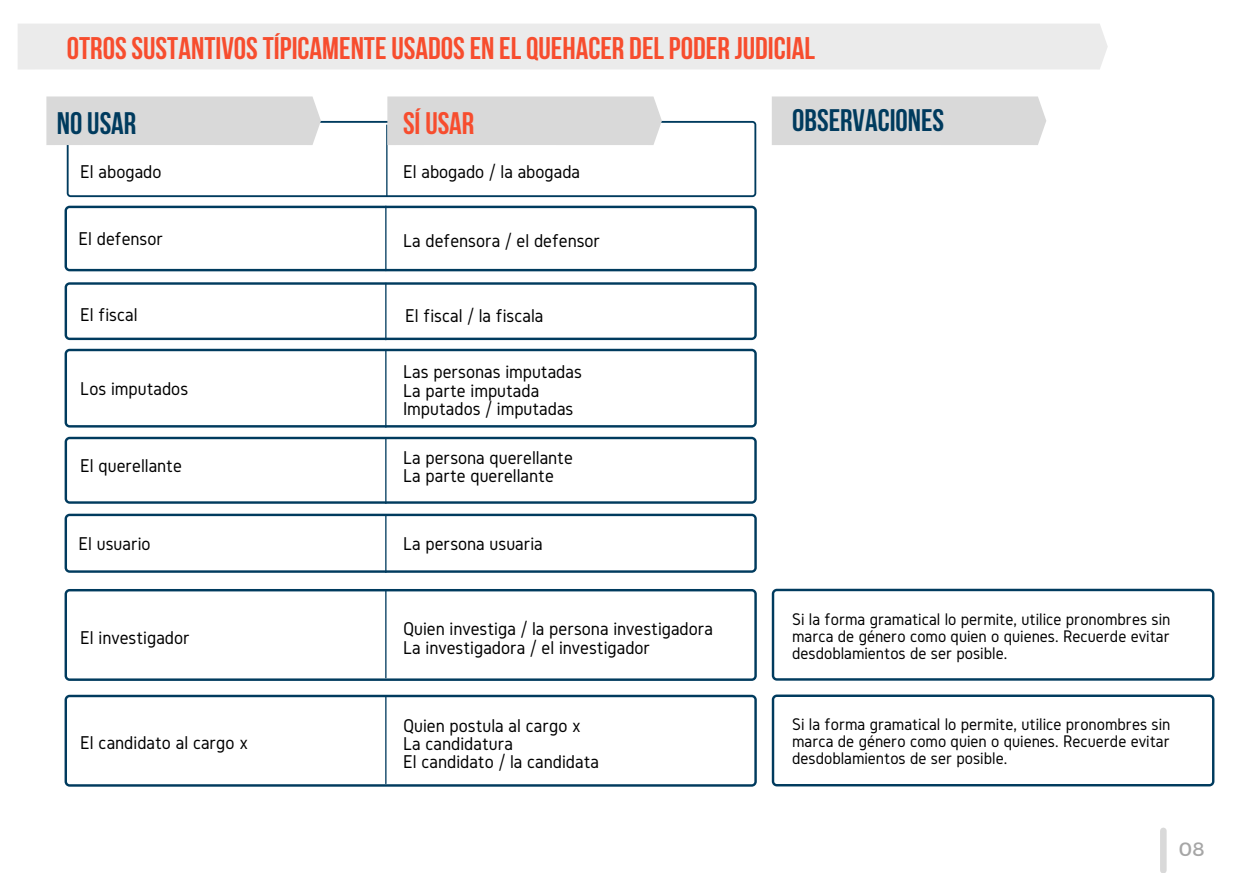
<style>
.page{position:relative;width:1241px;height:873px;background:#fff}
.page>*{position:absolute;margin:0;border:0;box-sizing:border-box;transform-origin:0 0}
.t1{font:700 31.15px "Bebas Neue";color:#f74d2e}
.t2{font:700 30.97px "Bebas Neue";color:#003b5e}
.t3{font:700 30.97px "Bebas Neue";color:#f74d2e}
.t4{font:19.25px "Gidole";color:#000}
.t5{font:19.25px "Montserrat";color:#a6a6a6}
.t6{font:17.5px/17.2px "Gidole";color:#000;text-align:justify}
</style>
<div class="page">
<div style="left:18px;top:24px;width:1089px;height:46px;background:#ebebeb"></div>
<svg style="left:67px;top:121px;width:689px;height:76px"></svg>
<hr style="left:386px;top:125px;width:1px;height:71px;background:#003b5e">
<div style="left:46px;top:96px;width:275px;height:49px;background:#d9d9d9"></div>
<div style="left:387px;top:96px;width:275px;height:49px;background:#d9d9d9"></div>
<svg style="left:65px;top:206px;width:691px;height:65px"></svg>
<hr style="left:385px;top:206px;width:1px;height:65px;background:#003b5e">
<svg style="left:65px;top:282px;width:691px;height:58px"></svg>
<hr style="left:385px;top:283px;width:1px;height:57px;background:#003b5e">
<svg style="left:65px;top:349px;width:691px;height:78px"></svg>
<hr style="left:385px;top:350px;width:1px;height:77px;background:#003b5e">
<svg style="left:65px;top:437px;width:691px;height:67px"></svg>
<hr style="left:385px;top:439px;width:1px;height:64px;background:#003b5e">
<svg style="left:65px;top:514px;width:691px;height:59px"></svg>
<hr style="left:385px;top:516px;width:1px;height:56px;background:#003b5e">
<svg style="left:65px;top:589px;width:691px;height:92px"></svg>
<hr style="left:385px;top:591px;width:1px;height:87px;background:#003b5e">
<svg style="left:771px;top:589px;width:443px;height:92px"></svg>
<svg style="left:65px;top:695px;width:691px;height:92px"></svg>
<hr style="left:385px;top:697px;width:1px;height:86px;background:#003b5e">
<svg style="left:771px;top:694px;width:443px;height:92px"></svg>
<div style="left:772px;top:96px;width:274px;height:49px;background:#d9d9d9"></div>
<div style="left:1159px;top:831px;width:7px;height:39px;background:#d9d9d9"></div>
<p class="t1" style="left:67px;top:36px;width:749px">OTROSSUSTANTIVOSTÍPICAMENTEUSADOSEN ELQUEHACER DELPODER JUDICIAL</p>
<p class="t2" style="left:57px;top:111px;width:81px">NOUSAR</p>
<p class="t3" style="left:403px;top:111px;width:73px">SÍ USAR</p>
<p class="t4" style="left:80px;top:161px;width:83px">El abogado</p>
<p class="t4" style="left:403px;top:161px;width:179px">El abogado / la abogada</p>
<p class="t4" style="left:78px;top:228px;width:86px">El defensor</p>
<p class="t4" style="left:403px;top:230px;width:199px">La defensora / el defensor</p>
<p class="t4" style="left:80px;top:304px;width:59px">El fiscal</p>
<p class="t4" style="left:405px;top:305px;width:140px">El fiscal / la fiscala</p>
<p class="t4" style="left:80px;top:378px;width:110px">Los imputados</p>
<p class="t4" style="left:80px;top:455px;width:103px">El querellante</p>
<p class="t4" style="left:403px;top:361px;width:180px">Las personas imputadas</p>
<p class="t4" style="left:403px;top:380px;width:138px">La parte imputada</p>
<p class="t4" style="left:403px;top:398px;width:172px">Imputados / imputadas</p>
<p class="t4" style="left:403px;top:447px;width:171px">La persona querellante</p>
<p class="t4" style="left:403px;top:465px;width:152px">La parte querellante</p>
<p class="t4" style="left:78px;top:533px;width:74px">El usuario</p>
<p class="t4" style="left:403px;top:533px;width:141px">La persona usuaria</p>
<p class="t4" style="left:80px;top:627px;width:111px">El investigador</p>
<p class="t4" style="left:80px;top:732px;width:169px">El candidato al cargo x</p>
<p class="t4" style="left:403px;top:618px;width:311px">Quien investiga / la persona investigadora</p>
<p class="t4" style="left:403px;top:636px;width:249px">La investigadora / el investigador</p>
<p class="t4" style="left:403px;top:714px;width:179px">Quien postula al cargo x</p>
<p class="t4" style="left:403px;top:733px;width:111px">La candidatura</p>
<p class="t4" style="left:403px;top:751px;width:198px">El candidato / la candidata</p>
<p class="t2" style="left:792px;top:108px;width:153px">OBSERVACIONES</p>
<p class="t6" style="left:792px;top:610px;width:380px">Si la forma gramatical lo permite, utilice pronombres sin marca de género como quien o quienes. Recuerde evitar desdoblamientos de ser posible.</p>
<p class="t6" style="left:792px;top:716px;width:380px">Si la forma gramatical lo permite, utilice pronombres sin marca de género como quien o quienes. Recuerde evitar desdoblamientos de ser posible.</p>
<p class="t5" style="left:1178px;top:837px;width:27px">08</p>
</div>
